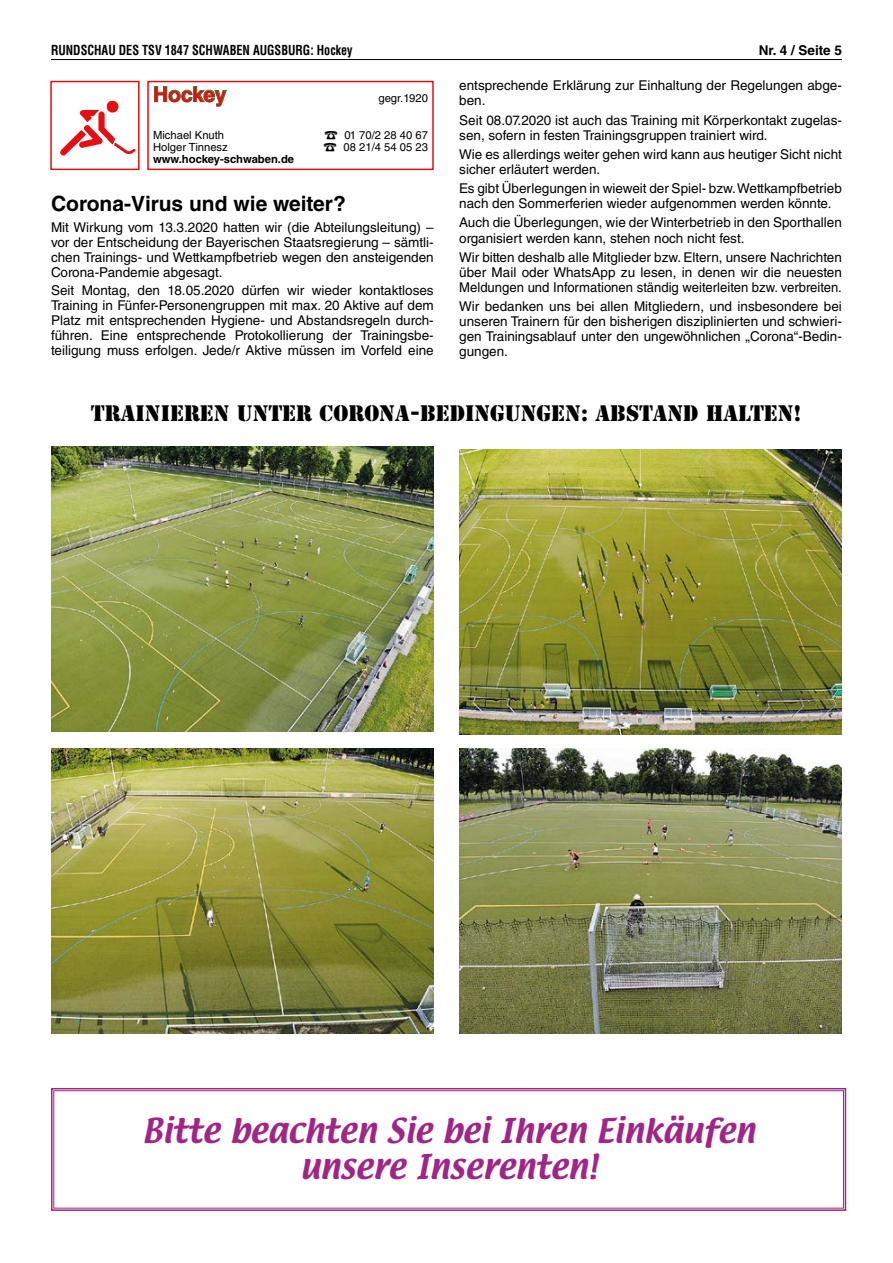
<style>
.page{position:relative;width:893px;height:1263px;background:#fff}
.page>*{position:absolute;margin:0;border:0;box-sizing:border-box;transform-origin:0 0}
.t1{font:30px/36px "Textile";color:#a02685;text-align:center}
.t2{font:21px "Stencil Std";color:#000}
.t3{font:700 21px "Helvetica LT Std";color:#000}
.t4{font:700 21px "Helvetica LT Std";letter-spacing:-.015em;color:#e30f13}
.t5{font:13.5px/15px "Helvetica LT Std";color:#000}
.t6{font:700 condensed 13.5px "Helvetica LT Std";color:#000;scale:.9 1}
.t7{font:700 13.5px "Helvetica LT Std";color:#000}
.t8{font:11.25px "Helvetica LT Std";color:#000}
.t9{font:700 11.25px "Helvetica LT Std";color:#000}
</style>
<div class="page">
<hr style="left:51px;top:59px;width:791px;height:1px;background:#000">
<img style="left:60px;top:100px;width:75px;height:56px">
<div style="left:50px;top:81px;width:90px;height:89px;border:2px solid #e30f13"></div>
<svg style="left:154px;top:86px;width:73px;height:21px"></svg>
<div style="left:147px;top:81px;width:287px;height:89px;border:2px solid #e30f13"></div>
<img style="left:51px;top:446px;width:383px;height:285px">
<img style="left:459px;top:449px;width:383px;height:285px">
<img style="left:51px;top:748px;width:383px;height:285px">
<img style="left:459px;top:748px;width:383px;height:285px">
<svg style="left:51px;top:1088px;width:796px;height:123px"></svg>
<div style="left:54px;top:1090px;width:790px;height:118px;border:1px solid #a02685"></div>
<p class="t6" style="left:51px;top:42px;width:337px">RUNDSCHAU DES TSV 1847 SCHWABEN AUGSBURG: Hockey</p>
<p class="t7" style="left:759px;top:42px;width:85px">Nr. 4 / Seite 5</p>
<h2 class="t4" style="left:153px;top:81px;width:75px">Hockey</h2>
<p class="t8" style="left:378px;top:91px;width:51px">gegr.1920</p>
<p class="t8" style="left:153px;top:128px;width:73px">Michael Knuth</p>
<p class="t8" style="left:344px;top:128px;width:85px">01 70/2 28 40 67</p>
<p class="t8" style="left:153px;top:140px;width:76px">Holger Tinnesz</p>
<p class="t8" style="left:344px;top:140px;width:86px">08 21/4 54 05 23</p>
<p class="t9" style="left:153px;top:152px;width:143px">www.hockey-schwaben.de</p>
<h2 class="t3" style="left:51px;top:190px;width:296px">Corona-Virus und wie weiter?</h2>
<p class="t5" style="left:51px;top:220px;width:384px;text-align:justify">Mit Wirkung vom 13.3.2020 hatten wir (die Abteilungsleitung) – vor der Entscheidung der Bayerischen Staatsregierung – sämtli&shy;chen Trainings- und Wettkampfbetrieb wegen den ansteigenden Corona-Pandemie abgesagt.</p>
<p class="t5" style="left:51px;top:283px;width:384px;text-align:justify">Seit Montag, den 18.05.2020 dürfen wir wieder kontaktloses Training in Fünfer-Personengruppen mit max. 20 Aktive auf dem Platz mit entsprechenden Hygiene- und Abstandsregeln durch&shy;führen. Eine entsprechende Protokollierung der Trainingsbe&shy;teiligung muss erfolgen. Jede/r Aktive müssen im Vorfeld eine</p>
<p class="t5" style="left:459px;top:78px;width:384px">entsprechende Erklärung zur Einhaltung der Regelungen abge&shy;ben.</p>
<p class="t5" style="left:459px;top:112px;width:384px">Seit 08.07.2020 ist auch das Training mit Körperkontakt zugelas&shy;sen, sofern in festen Trainingsgruppen trainiert wird.</p>
<p class="t5" style="left:459px;top:147px;width:384px">Wie es allerdings weiter gehen wird kann aus heutiger Sicht nicht sicher erläutert werden.</p>
<p class="t5" style="left:459px;top:181px;width:384px">Es gibt Überlegungen in wieweit der Spiel- bzw. Wettkampfbetrieb nach den Sommerferien wieder aufgenommen werden könnte.</p>
<p class="t5" style="left:459px;top:215px;width:384px">Auch die Überlegungen, wie der Winterbetrieb in den Sporthallen organisiert werden kann, stehen noch nicht fest.</p>
<p class="t5" style="left:459px;top:249px;width:384px;text-align:justify">Wir bitten deshalb alle Mitglieder bzw. Eltern, unsere Nachrichten über Mail oder WhatsApp zu lesen, in denen wir die neuesten Meldungen und Informationen ständig weiterleiten bzw. verbreiten.</p>
<p class="t5" style="left:459px;top:299px;width:384px;text-align:justify">Wir bedanken uns bei allen Mitgliedern, und insbesondere bei unseren Trainern für den bisherigen disziplinierten und schwieri&shy;gen Trainingsablauf unter den ungewöhnlichen „Corona“-Bedin&shy;gungen.</p>
<h2 class="t2" style="left:91px;top:399px;width:712px">TRAINIEREN UNTER CORONA-BEDINGUNGEN: ABSTAND HALTEN!</h2>
<h1 class="t1" style="left:142px;top:1113px;width:614px">Bitte beachten Sie bei Ihren Einkäufen unsere Inserenten!</h1>
</div>
